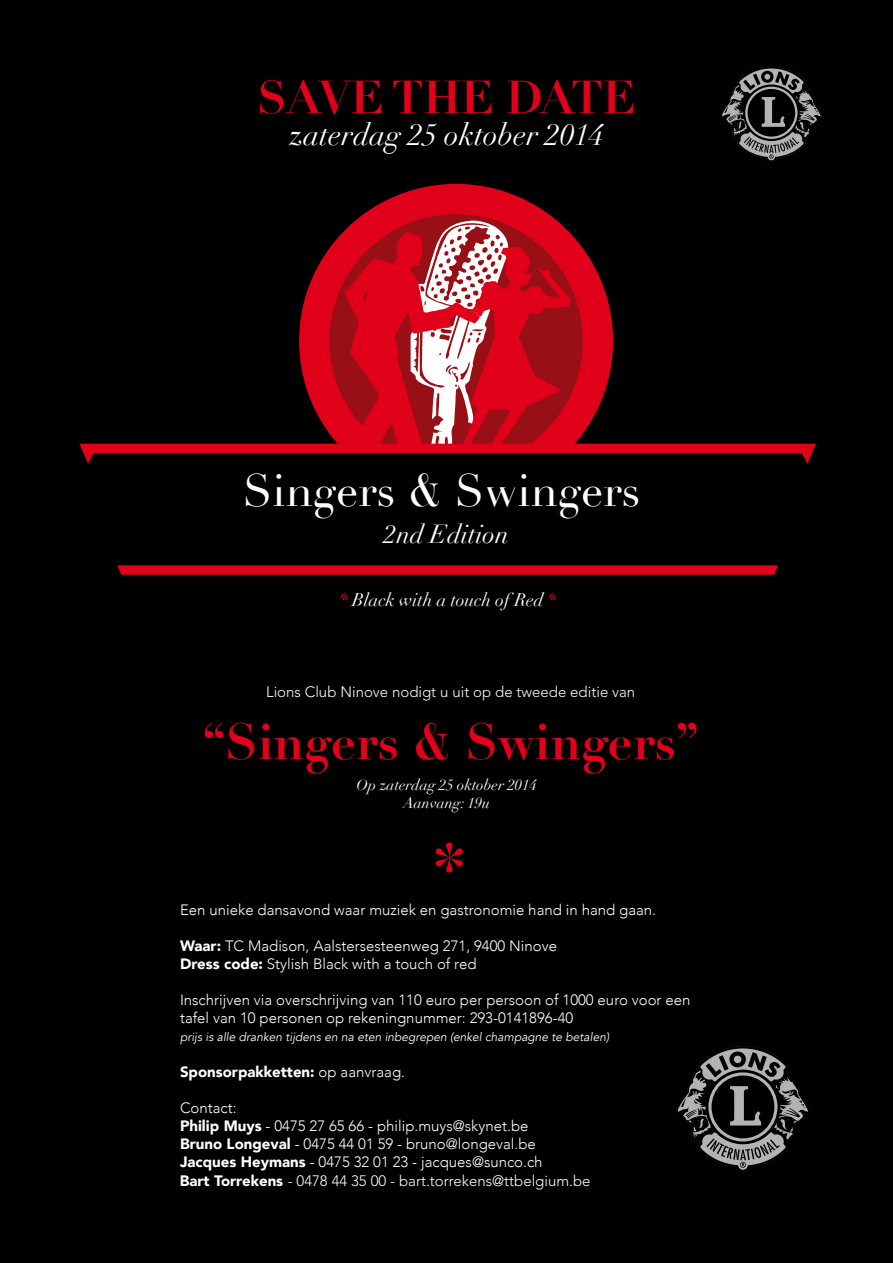
<style>
.page{position:relative;width:893px;height:1263px;background:#000}
.page>*{position:absolute;margin:0;border:0;box-sizing:border-box;transform-origin:0 0}
.t1{font:75px "Didot";color:#e2001a}
.t2{font:700 49.5px "Didot";color:#e2001a}
.t3{font:700 45px "Didot";color:#e2001a}
.t4{font:44.55px "Didot";color:#fff}
.t5{font:italic 30px "Didot";color:#fff}
.t6{font:italic 25.5px "Didot";color:#fff}
.t7{font:italic 18px "Didot";color:#fff}
.t8{font:300 15px/18px "Avenir";color:#fff}
.t9{font:300 15px "Avenir LT Std";color:#fff}
.t10{font:italic 15px/18px "Didot";color:#fff;text-align:center}
.t11{font:900 15px "Avenir";color:#fff}
.t12{font:italic 12px "Avenir";color:#fff}
.s1{color:#e2001a}
.s2{font-weight:900}
.s3{font-weight:300}
</style>
<div class="page">
<div style="left:299px;top:184px;width:314px;height:314px;background:#e1001a;border-radius:50%"></div>
<div style="left:329px;top:214px;width:254px;height:254px;background:#980f16;border-radius:50%"></div>
<svg style="left:345px;top:220px;width:227px;height:224px"></svg>
<div style="left:79px;top:444px;width:737px;height:9px;background:#e1001a"></div>
<svg style="left:83px;top:453px;width:729px;height:45px"></svg>
<svg style="left:721px;top:66px;width:101px;height:96px"></svg>
<svg style="left:676px;top:1046px;width:134px;height:126px"></svg>
<svg style="left:117px;top:565px;width:662px;height:10px;background:#d10018"></svg>
<h3 class="t3" style="left:258px;top:69px;width:379px">SAVE THE DATE</h3>
<h3 class="t5" style="left:290px;top:116px;width:315px">zaterdag 25 oktober 2014</h3>
<h3 class="t4" style="left:243px;top:463px;width:399px">Singers &amp; Swingers</h3>
<h3 class="t6" style="left:384px;top:518px;width:126px">2nd Edition</h3>
<p class="t7" style="left:310px;top:532px;width:217px"><span class="s1">*</span> Black with a touch of Red <span class="s1">*</span></p>
<p class="t7" style="left:340px;top:589px;width:217px"><span class="s1">*</span> Black with a touch of Red <span class="s1">*</span></p>
<p class="t9" style="left:266px;top:683px;width:371px">Lions Club Ninove nodigt u uit op de tweede editie van</p>
<p class="t8" style="left:269px;top:686px;width:362px">Lions Club Ninove nodigt u uit op de eerste editie van</p>
<h2 class="t2" style="left:203px;top:711px;width:497px">“Singers &amp; Swingers”</h2>
<p class="t10" style="left:359px;top:775px;width:182px">Op zaterdag 19 oktober 2013<br>Aanvang: 19u</p>
<h1 class="t1" style="left:433px;top:826px;width:35px">*</h1>
<p class="t8" style="left:180px;top:901px;width:478px">Een unieke dansavond waar muziek en gastronomie hand in hand gaan.</p>
<p class="t8" style="left:180px;top:937px;width:378px"><span class="s2">Waar:</span> TC Madison, Aalstersesteenweg 271, 9400 Ninove<br><span class="s2">Dress code:</span> Stylish Black with a touch of red</p>
<p class="t8" style="left:180px;top:991px;width:512px">Inschrijven via overschrijving van 110 euro per persoon of 1000 euro voor een tafel van 10 personen op rekeningnummer: 293-0141896-40</p>
<p class="t12" style="left:180px;top:1030px;width:431px">prijs is alle dranken tijdens en na eten inbegrepen (enkel champagne te betalen)</p>
<p class="t11" style="left:180px;top:1059px;width:227px">Sponsorpakketten: <span class="s3">op aanvraag.</span></p>
<p class="t8" style="left:180px;top:1099px;width:364px">Contact:<br><span class="s2">Philip Muys</span> - 0475 27 65 66 - philip.muys@skynet.be <span class="s2">Bruno Longeval</span> - 0475 44 01 59 - bruno@longeval.be <span class="s2">Jacques Heymans</span> - 0475 32 01 23 - jacques@sunco.ch</p>
<p class="t10" style="left:356px;top:776px;width:182px">Op zaterdag 25 oktober 2014<br>Aanvang: 19u</p>
<p class="t9" style="left:180px;top:1172px;width:412px"><span class="s2">Bart Torrekens</span> - 0478 44 35 00 - bart.torrekens@ttbelgium.be</p>
</div>
